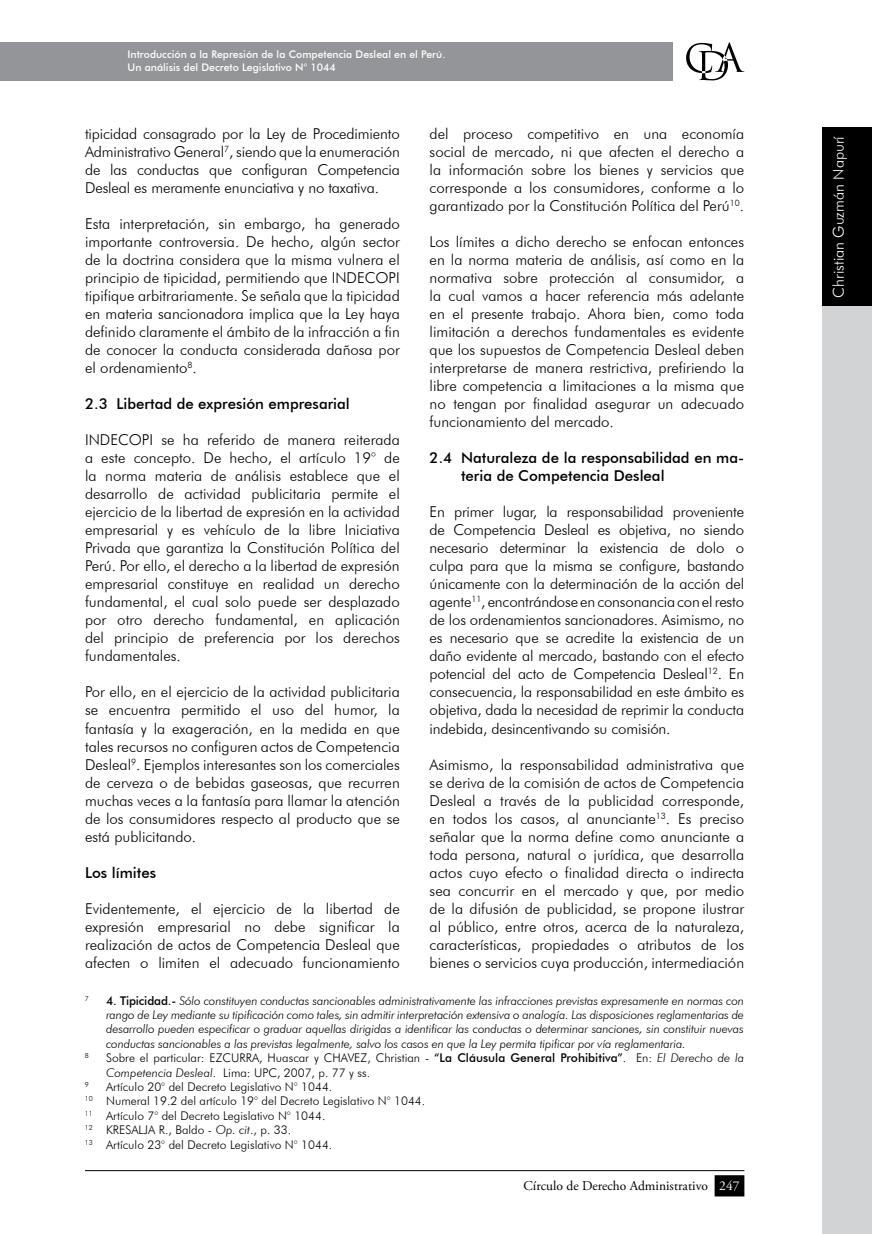
<style>
.page{position:relative;width:872px;height:1234px;background:#fff}
.page>*{position:absolute;margin:0;border:0;box-sizing:border-box;transform-origin:0 0}
.t1{font:300 15px/18px "Futura BT";color:#000;text-align:justify}
.t2{font:500 15px/18px "Futura BT";color:#000}
.t3{font:300 15px "Futura BT";color:#fff}
.t4{font:13.5px "Adobe Garamond Pro";color:#000}
.t5{font:italic 300 12px "Futura BT";letter-spacing:-.01em;color:#000}
.t6{font:300 12px "Futura BT";color:#000}
.t7{font:500 10.5px/12.6px "Futura BT";color:#fff}
.t8{font:300 7.05px "Futura BT";color:#000}
.s1{font-weight:500;font-style:normal}
.s2{font-weight:500}
.s3{font-style:italic}
.s4{color:#fff}
</style>
<div class="page">
<div style="left:822px;top:285px;width:50px;height:948px;background:#d1d3d4"></div>
<div style="left:822px;top:128px;width:50px;height:178px;background:#000"></div>
<div style="left:0;top:43px;width:673px;height:38px;background:#939598"></div>
<svg style="left:686px;top:42px;width:58px;height:38px"></svg>
<hr style="left:85px;top:1169px;width:659px;height:1px;background:#000">
<div style="left:715px;top:1175px;width:28px;height:20px;background:#000"></div>
<div style="left:714px;top:1174px;width:30px;height:22px;border:2px solid #000"></div>
<p class="t7" style="left:128px;top:48px;width:319px">Introducción a la Represión de la Competencia Desleal en el Perú.<br>Un análisis del Decreto Legislativo N° 1044</p>
<p class="t1" style="left:85px;top:125px;width:316px">tipicidad consagrado por la Ley de Procedimiento Administrativo General<sup>7</sup>, siendo que la enumeración de las conductas que configuran Competencia Desleal es meramente enunciativa y no taxativa.</p>
<p class="t1" style="left:85px;top:215px;width:316px">Esta interpretación, sin embargo, ha generado importante controversia. De hecho, algún sector de la doctrina considera que la misma vulnera el principio de tipicidad, permitiendo que In decop</p>
<p class="t1" style="left:429px;top:125px;width:316px">del proceso competitivo en una economía social de mercado, ni que afecten el derecho a la información sobre los bienes y servicios que corresponde a los consumidores, conforme a lo garantizado por la Constitución Política del Perú<sup>10</sup>.</p>
<p class="t1" style="left:429px;top:233px;width:316px">Los límites a dicho derecho se enfocan entonces en la norma materia de análisis, así como en la normativa sobre protección al consumidor, a la cual vamos a hacer referencia más adelante en el presente trabajo. Ahora bien, como toda limitación a derechos fundamentales es evidente que los supuestos de Competencia Desleal deben interpretarse de manera restrictiva, prefiriendo la libre competencia a limitaciones a la misma que no tengan por finalidad asegurar un adecuado funcionamiento del mercado.</p>
<p class="t2" style="left:461px;top:449px;width:284px;text-indent:-31px">2.4 Naturaleza de la responsabilidad en ma&shy;teria de Competencia Desleal</p>
<p class="t1" style="left:429px;top:503px;width:316px">En primer lugar, la responsabilidad proveniente de Competencia Desleal es objetiva, no siendo necesario determinar la existencia de dolo o culpa para que la misma se configure, bastando únicamente con la determinación de la acción del agente<sup>11</sup>, encontrándose en consonancia con el resto de los ordenamientos sancionadores. Asimismo, no es necesario que se acredite la existencia de un daño evidente al mercado, bastando con el efecto potencial del acto de Competencia Desleal<sup>12</sup>. E n consecuencia, la responsabilidad en este ámbito es objetiva, dada la necesidad de reprimir la conducta indebida, desincentivando su comisión.</p>
<p class="t1" style="left:429px;top:755px;width:316px">Asimismo, la responsabilidad administrativa que se deriva de la comisión de actos de Competencia Desleal a través de la publicidad corresponde, en todos los casos, al anunciante<sup>13</sup>. Es preciso señalar que la norma define como anunciante a toda persona, natural o jurídica, que desarrolla actos cuyo efecto o finalidad directa o indirecta sea concurrir en el mercado y que, por medio de la difusión de publicidad, se propone ilustrar al público, entre otros, acerca de la naturaleza, características, propiedades o atributos de los bienes o servicios cuya producción, intermediación</p>
<p class="t1" style="left:85px;top:269px;width:316px;text-indent:311px">i tipifique arbitrariamente. Se señala que la tipicidad en materia sancionadora implica que la Ley haya definido claramente el ámbito de la infracción a fin de conocer la conducta considerada dañosa por el ordenamiento<sup>8</sup>.</p>
<p class="t2" style="left:85px;top:395px;width:266px">2.3 Libertad de expresión empresarial</p>
<p class="t1" style="left:85px;top:431px;width:316px">I NDECOPI se ha referido de manera reiterada a este concepto. De hecho, el artículo 19° de la norma materia de análisis establece que el desarrollo de actividad publicitaria permite el ejercicio de la libertad de expresión en la actividad empresarial y es vehículo de la libre I niciativa Privada que garantiza la Constitución Política del Perú. Por ello, el derecho a la libertad de expresión empresarial constituye en realidad un derecho fundamental, el cual solo puede ser desplazado por otro derecho fundamental, en aplicación del principio de preferencia por los derechos fundamentales.</p>
<p class="t1" style="left:85px;top:683px;width:316px">Por ello, en el ejercicio de la actividad publicitaria se encuentra permitido el uso del humor, la fantasía y la exageración, en la medida en que tales recursos no configuren actos de Competencia Desleal<sup>9</sup>. Ejemplos interesantes son los comerciales de cerveza o de bebidas gaseosas, que recurren muchas veces a la fantasía para llamar la atención de los consumidores respecto al producto que se está publicitando.</p>
<p class="t2" style="left:85px;top:863px;width:72px">Los límites</p>
<p class="t1" style="left:85px;top:899px;width:316px">Evidentemente, el ejercicio de la libertad de expresión empresarial no debe significar la realización de actos de Competencia Desleal que afecten o limiten el adecuado funcionamiento</p>
<p class="t8" style="left:85px;top:993px;width:6px">7</p>
<p class="t5" style="left:106px;top:992px;width:639px"><span class="s1">4. Tipicidad.-</span> Sólo constituyen conductas sancionables administrativamente las infracciones previstas expresamente en normas con</p>
<p class="t5" style="left:106px;top:1007px;width:639px">rango de Ley mediante su tipificación como tales, sin admitir interpretación extensiva o analogía. Las disposiciones reglamentarias de</p>
<p class="t5" style="left:106px;top:1021px;width:639px">desarrollo pueden especificar o graduar aquellas dirigidas a identificar las conductas o determinar sanciones, sin constituir nuevas</p>
<p class="t5" style="left:106px;top:1036px;width:581px">conductas sancionables a las previstas legalmente, salvo los casos en que la Ley permita tipificar por vía reglamentaria.</p>
<p class="t6" style="left:85px;top:1050px;width:661px"><sup>8</sup> Sobre el particular: EZCURRA, Huascar y CHAVEZ, Christian - <span class="s2">“La Cláusula General Prohibitiva”</span>. E n: <span class="s3">El Derecho de la</span></p>
<p class="t6" style="left:106px;top:1064px;width:265px"><span class="s3">Competencia Desleal</span>. Lima: UPC, 2007, p. 77 y ss.</p>
<p class="t6" style="left:85px;top:1079px;width:249px"><sup>9</sup> Artículo 20° del Decreto Legislativo N° 1044.</p>
<p class="t6" style="left:85px;top:1093px;width:342px"><sup>10</sup> Numeral 19.2 del artículo 19° del Decreto Legislativo N° 1044.</p>
<p class="t6" style="left:85px;top:1108px;width:242px"><sup>11</sup> Artículo 7° del Decreto Legislativo N° 1044.</p>
<p class="t6" style="left:85px;top:1122px;width:208px"><sup>12</sup> KRESALJA R., Baldo - <span class="s3">Op. cit</span>., p. 33.</p>
<p class="t6" style="left:85px;top:1136px;width:249px"><sup>13</sup> Artículo 23° del Decreto Legislativo N° 1044.</p>
<p class="t4" style="left:523px;top:1176px;width:217px">Círculo de Derecho Administrativo <span class="s4">247</span></p>
<p class="t3" style="left:829px;top:297px;width:163px;rotate:-90deg">Christian Guzmán Napurí</p>
</div>
